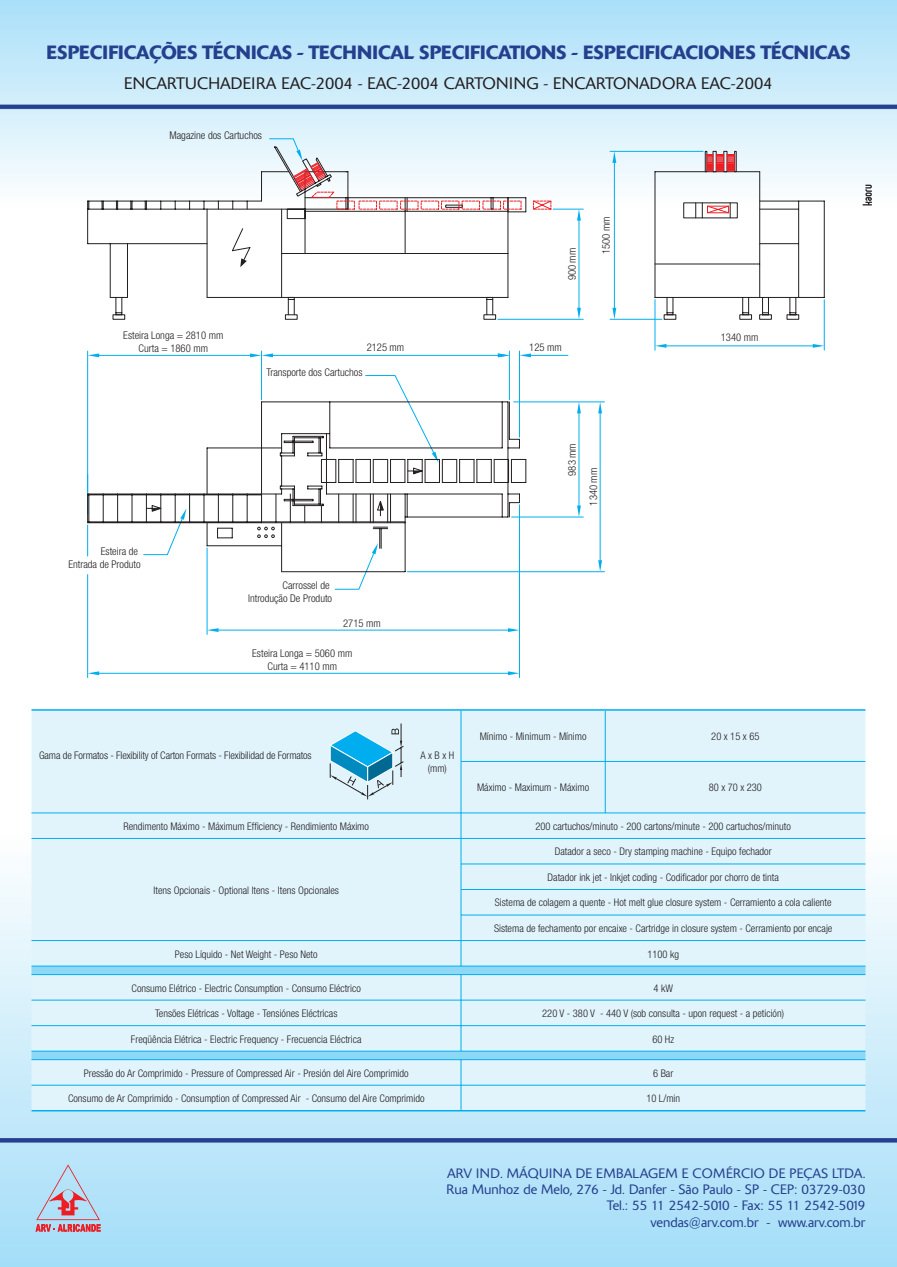
<style>
.page{position:relative;width:897px;height:1267px;background:#fff}
.page>*{position:absolute;margin:0;border:0;box-sizing:border-box;transform-origin:0 0}
.t1{font:500 19.05px "Delta";letter-spacing:-.005em;color:#253f8e}
.t2{font:300 16.5px "Delta";color:#231f20}
.t3{font:300 13.5px/16.2px "Delta";color:#253f8e;text-align:right}
.t4{font:300 condensed 10.65px/12.9px "Helvetica Neue";color:#231f20;text-align:center}
.t5{font:300 condensed 10.5px/12.6px "Helvetica Neue";color:#231f20;text-align:center}
</style>
<div class="page">
<img style="left:0;top:0;width:896px;height:1266px">
<svg style="left:862px;top:185px;width:9px;height:20px"></svg>
<svg style="left:36px;top:1164px;width:65px;height:67px;background:#bcbfd3"></svg>
<hr style="left:87px;top:525px;width:1px;height:31px;background:#00aeef">
<hr style="left:207px;top:548px;width:1px;height:86px;background:#00aeef">
<hr style="left:218px;top:629px;width:290px;height:1px;background:#00aeef">
<svg style="left:207px;top:628px;width:11px;height:4px"></svg>
<svg style="left:508px;top:628px;width:11px;height:4px"></svg>
<hr style="left:87px;top:574px;width:1px;height:103px;background:#00aeef">
<hr style="left:519px;top:505px;width:1px;height:172px;background:#00aeef">
<hr style="left:99px;top:673px;width:409px;height:1px;background:#00aeef">
<svg style="left:88px;top:671px;width:11px;height:4px"></svg>
<svg style="left:508px;top:671px;width:11px;height:4px"></svg>
<hr style="left:610px;top:151px;width:93px;height:1px;background:#00aeef">
<hr style="left:614px;top:163px;width:1px;height:145px;background:#00aeef">
<svg style="left:612px;top:151px;width:4px;height:12px"></svg>
<svg style="left:87px;top:171px;width:737px;height:352px"></svg>
<svg style="left:406px;top:298px;width:120px;height:17px"></svg>
<hr style="left:519px;top:351px;width:1px;height:86px;background:#00aeef">
<hr style="left:531px;top:355px;width:37px;height:1px;background:#00aeef">
<svg style="left:520px;top:353px;width:11px;height:4px"></svg>
<hr style="left:509px;top:351px;width:1px;height:49px;background:#00aeef">
<hr style="left:273px;top:355px;width:225px;height:1px;background:#00aeef">
<svg style="left:498px;top:353px;width:11px;height:4px"></svg>
<hr style="left:513px;top:401px;width:91px;height:1px;background:#00aeef">
<hr style="left:407px;top:571px;width:197px;height:1px;background:#00aeef">
<hr style="left:599px;top:413px;width:1px;height:147px;background:#00aeef">
<svg style="left:598px;top:402px;width:4px;height:11px"></svg>
<svg style="left:598px;top:560px;width:4px;height:11px"></svg>
<svg style="left:87px;top:200px;width:319px;height:323px"></svg>
<hr style="left:511px;top:516px;width:72px;height:1px;background:#00aeef">
<hr style="left:578px;top:413px;width:1px;height:92px;background:#00aeef">
<svg style="left:577px;top:505px;width:4px;height:12px"></svg>
<svg style="left:577px;top:402px;width:4px;height:11px"></svg>
<svg style="left:143px;top:375px;width:383px;height:215px"></svg>
<hr style="left:404px;top:494px;width:1px;height:77px;background:#231f20">
<hr style="left:261px;top:522px;width:144px;height:1px;background:#231f20">
<hr style="left:507px;top:402px;width:1px;height:115px;background:#231f20">
<hr style="left:261px;top:401px;width:247px;height:1px;background:#231f20">
<hr style="left:261px;top:402px;width:1px;height:92px;background:#231f20">
<hr style="left:654px;top:299px;width:1px;height:51px;background:#00aeef">
<hr style="left:823px;top:299px;width:1px;height:51px;background:#00aeef">
<hr style="left:666px;top:345px;width:146px;height:1px;background:#00aeef">
<svg style="left:655px;top:344px;width:11px;height:4px"></svg>
<svg style="left:812px;top:344px;width:12px;height:4px"></svg>
<hr style="left:553px;top:209px;width:30px;height:1px;background:#00aeef">
<hr style="left:497px;top:319px;width:86px;height:1px;background:#00aeef">
<hr style="left:578px;top:221px;width:1px;height:87px;background:#00aeef">
<svg style="left:577px;top:209px;width:4px;height:12px"></svg>
<svg style="left:577px;top:308px;width:4px;height:11px"></svg>
<svg style="left:284px;top:314px;width:212px;height:6px"></svg>
<svg style="left:206px;top:138px;width:346px;height:160px"></svg>
<div style="left:704px;top:151px;width:3px;height:21px;border:1px solid #231f20"></div>
<div style="left:734px;top:151px;width:2px;height:21px;border:1px solid #231f20"></div>
<div style="left:712px;top:151px;width:4px;height:21px;border:1px solid #231f20"></div>
<div style="left:723px;top:151px;width:4px;height:21px;border:1px solid #231f20"></div>
<svg style="left:654px;top:154px;width:106px;height:144px"></svg>
<svg style="left:663px;top:314px;width:89px;height:6px"></svg>
<div style="left:32px;top:710px;width:833px;height:399px;background:#e1f4fc"></div>
<svg style="left:32px;top:966px;width:833px;height:93px;background:#cdedfa"></svg>
<hr style="left:460px;top:710px;width:1px;height:51px;background:#00aeef">
<hr style="left:460px;top:761px;width:1px;height:51px;background:#00aeef">
<hr style="left:604px;top:710px;width:1px;height:51px;background:#00aeef">
<hr style="left:604px;top:761px;width:1px;height:51px;background:#00aeef">
<svg style="left:460px;top:813px;width:1px;height:152px"></svg>
<svg style="left:460px;top:975px;width:1px;height:75px"></svg>
<svg style="left:460px;top:1060px;width:1px;height:49px"></svg>
<hr style="left:32px;top:812px;width:429px;height:1px;background:#00aeef">
<hr style="left:460px;top:761px;width:405px;height:1px;background:#00aeef">
<hr style="left:461px;top:812px;width:404px;height:1px;background:#00aeef">
<hr style="left:32px;top:838px;width:833px;height:1px;background:#00aeef">
<hr style="left:32px;top:940px;width:429px;height:1px;background:#00aeef">
<hr style="left:460px;top:863px;width:405px;height:1px;background:#00aeef">
<hr style="left:460px;top:889px;width:405px;height:1px;background:#00aeef">
<hr style="left:460px;top:914px;width:405px;height:1px;background:#00aeef">
<hr style="left:461px;top:940px;width:404px;height:1px;background:#00aeef">
<hr style="left:32px;top:965px;width:833px;height:1px;background:#00aeef">
<hr style="left:32px;top:974px;width:833px;height:1px;background:#00aeef">
<hr style="left:32px;top:999px;width:833px;height:1px;background:#00aeef">
<hr style="left:32px;top:1025px;width:833px;height:1px;background:#00aeef">
<hr style="left:32px;top:1050px;width:833px;height:1px;background:#00aeef">
<hr style="left:32px;top:1059px;width:833px;height:1px;background:#00aeef">
<hr style="left:32px;top:1084px;width:573px;height:1px;background:#00aeef">
<hr style="left:605px;top:1084px;width:260px;height:1px;background:#00aeef">
<hr style="left:32px;top:709px;width:833px;height:1px;background:#00aeef">
<hr style="left:32px;top:1109px;width:573px;height:2px;background:#00aeef">
<hr style="left:605px;top:1109px;width:260px;height:2px;background:#00aeef">
<svg style="left:329px;top:723px;width:74px;height:76px;background:#8fcce3"></svg>
<h1 class="t1" style="left:46px;top:46px;width:805px">ESPECIFICAÇÕES TÉCNICAS - TECHNICAL SPECIFICATIONS - ESPECIFICACIONES TÉCNICAS</h1>
<h2 class="t2" style="left:124px;top:78px;width:650px">ENCARTUCHADEIRA EAC-2004 - EAC-2004 CARTONING - ENCARTONADORA EAC-2004</h2>
<p class="t4" style="left:169px;top:129px;width:94px">Magazine dos Cartuchos</p>
<p class="t4" style="left:123px;top:329px;width:102px">Esteira Longa = 2810 mm<br>Curta = 1860 mm</p>
<p class="t4" style="left:566px;top:280px;width:34px;rotate:-90deg">900 mm</p>
<p class="t4" style="left:366px;top:341px;width:39px">2125 mm</p>
<p class="t4" style="left:529px;top:341px;width:34px">125 mm</p>
<p class="t4" style="left:266px;top:366px;width:98px">Transporte dos Cartuchos</p>
<p class="t4" style="left:600px;top:254px;width:39px;rotate:-90deg">1500 mm</p>
<p class="t4" style="left:68px;top:545px;width:74px;text-align:right">Esteira de<br>Entrada de Produto</p>
<p class="t4" style="left:248px;top:580px;width:86px;text-align:right">Carrossel de<br>Introdução De Produto</p>
<p class="t4" style="left:343px;top:617px;width:39px">2715 mm</p>
<p class="t4" style="left:252px;top:647px;width:102px">Esteira Longa = 5060 mm<br>Curta = 4110 mm</p>
<p class="t4" style="left:562px;top:505px;width:64px;line-height:21.1px;text-align:left;text-indent:30px;rotate:-90deg">983 mm<br>1340 mm</p>
<p class="t4" style="left:720px;top:332px;width:39px">1340 mm</p>
<p class="t5" style="left:39px;top:750px;width:274px">Gama de Formatos - Flexibility of Carton Formats - Flexibilidad de Formatos</p>
<p class="t5" style="left:420px;top:750px;width:35px">A x B x H (mm)</p>
<p class="t5" style="left:479px;top:730px;width:108px">Mínimo - Minimum - Mínimo</p>
<p class="t5" style="left:711px;top:730px;width:50px">20 x 15 x 65</p>
<p class="t5" style="left:477px;top:782px;width:113px">Máximo - Maximum - Máximo</p>
<p class="t5" style="left:708px;top:782px;width:55px">80 x 70 x 230</p>
<p class="t5" style="left:123px;top:820px;width:247px">Rendimento Máximo - Máximum Efficiency - Rendimiento Máximo</p>
<p class="t5" style="left:535px;top:820px;width:257px">200 cartuchos/minuto - 200 cartons/minute - 200 cartuchos/minuto</p>
<p class="t5" style="left:153px;top:884px;width:187px">Itens Opcionais - Optional Itens - Itens Opcionales</p>
<p class="t5" style="left:554px;top:846px;width:218px">Datador a seco - Dry stamping machine - Equipo fechador</p>
<p class="t5" style="left:547px;top:871px;width:233px">Datador ink jet - Inkjet coding - Codificador por chorro de tinta</p>
<p class="t5" style="left:495px;top:897px;width:338px">Sistema de colagem a quente - Hot melt glue closure system - Cerramiento a cola caliente</p>
<p class="t5" style="left:494px;top:922px;width:340px">Sistema de fechamento por encaixe - Cartridge in closure system - Cerramiento por encaje</p>
<p class="t5" style="left:175px;top:948px;width:144px">Peso Líquido - Net Weight - Peso Neto</p>
<p class="t5" style="left:647px;top:948px;width:33px">1100 kg</p>
<p class="t5" style="left:132px;top:982px;width:231px">Consumo Elétrico - Electric Consumption - Consumo Eléctrico</p>
<p class="t5" style="left:653px;top:982px;width:21px">4 kW</p>
<p class="t5" style="left:155px;top:1007px;width:184px">Tensões Elétricas - Voltage - Tensiónes Eléctricas</p>
<p class="t5" style="left:542px;top:1007px;width:243px">220 V - 380 V - 440 V (sob consulta - upon request - a petición)</p>
<p class="t5" style="left:131px;top:1033px;width:232px">Freqüência Elétrica - Electric Frequency - Frecuencia Eléctrica</p>
<p class="t5" style="left:652px;top:1033px;width:23px">60 Hz</p>
<p class="t5" style="left:84px;top:1067px;width:326px">Pressão do Ar Comprimido - Pressure of Compressed Air - Presión del Aire Comprimido</p>
<p class="t5" style="left:653px;top:1067px;width:22px">6 Bar</p>
<p class="t5" style="left:68px;top:1092px;width:358px">Consumo de Ar Comprimido - Consumption of Compressed Air - Consumo del Aire Comprimido</p>
<p class="t5" style="left:646px;top:1092px;width:35px">10 L/min</p>
<p class="t3" style="left:446px;top:1166px;width:420px">ARV IND. MÁQUINA DE EMBALAGEM E COMÉRCIO DE PEÇAS LTDA.<br>Rua Munhoz de Melo, 276 - Jd. Danfer - São Paulo - SP - CEP: 03729-030<br>Tel.: 55 11 2542-5010 - Fax: 55 11 2542-5019<br>vendas@arv.com.br - www.arv.com.br</p>
</div>
